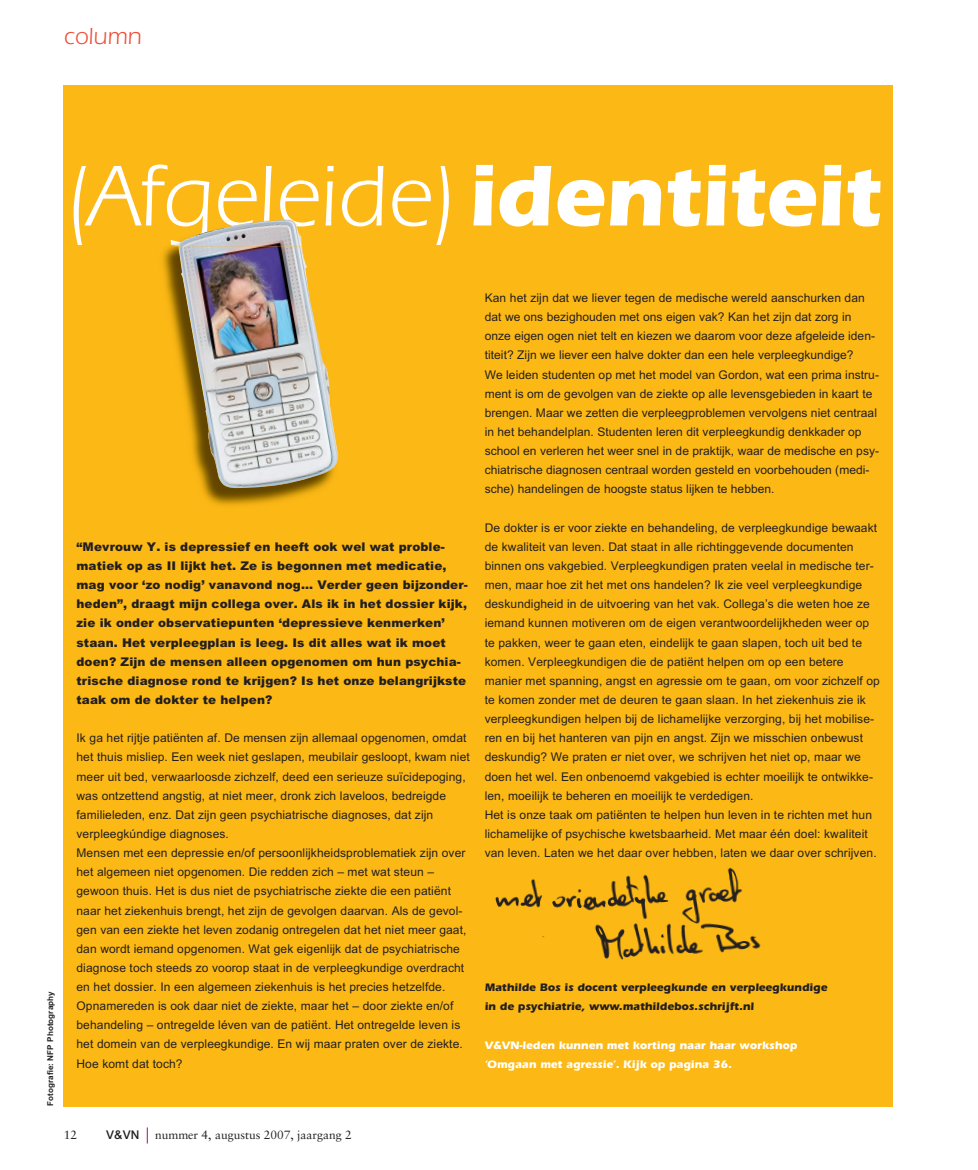
<style>
.page{position:relative;width:978px;height:1170px;background:#fff}
.page>*{position:absolute;margin:0;border:0;box-sizing:border-box;transform-origin:0 0}
.t1{font:89.25px "Itc Eras";color:#fff}
.t2{font:24px "Itc Eras";color:#ed4f39}
.t3{font:12px/19.2px "M Arial";letter-spacing:.01em;color:#231f20}
.t4{font:900 12px/19.2px "M Arial";letter-spacing:.01em;color:#231f20}
.t5{font:12px "Sabon";color:#231f20}
.t6{font:500 12px "M Arial";color:#231f20}
.t7{font:700 11.25px/19.2px "Itc Eras";color:#231f20}
.t8{font:700 11.25px/19.2px "Itc Eras";color:#fff}
.t9{font:700 8.1px "M Arial";letter-spacing:.01em;color:#231f20}
.s1{font-weight:700}
</style>
<div class="page">
<svg style="left:147px;top:1127px;width:1px;height:16px"></svg>
<div style="left:64px;top:85px;width:829px;height:1021px;background:#fcb814"></div>
<img style="left:495px;top:867px;width:266px;height:93px">
<img style="left:163px;top:246px;width:158px;height:260px">
<img style="left:302px;top:220px;width:30px;height:7px">
<img style="left:178px;top:246px;width:160px;height:242px">
<img style="left:179px;top:220px;width:123px;height:26px">
<h2 class="t2" style="left:64px;top:28px;width:79px">column</h2>
<h1 class="t1" style="left:64px;top:166px;width:818px">(Afgeleide) <span class="s1">identiteit</span></h1>
<p class="t9" style="left:47px;top:1106px;width:116px;rotate:-90deg">Fotografie: NFP Photography</p>
<p class="t4" style="left:77px;top:538px;width:393px">“Mevrouw Y. is depressief en heeft ook wel wat proble&shy;matiek op as II lijkt het. Ze is begonnen met medicatie, mag voor ‘zo nodig’ vanavond nog… Verder geen bijzonder&shy;heden”, draagt mijn collega over. Als ik in het dossier kijk, zie ik onder observatiepunten ‘depressieve kenmerken’ staan. Het verpleegplan is leeg. Is dit alles wat ik moet doen? Zijn de mensen alleen opgenomen om hun psychia&shy;trische diagnose rond te krijgen? Is het onze belangrijkste taak om de dokter te helpen?</p>
<p class="t3" style="left:77px;top:729px;width:395px">Ik ga het rijtje patiënten af. De mensen zijn allemaal opgenomen, omdat het thuis misliep. Een week niet geslapen, meubilair gesloopt, kwam niet meer uit bed, verwaarloosde zichzelf, deed een serieuze suïcidepoging, was ontzettend angstig, at niet meer, dronk zich laveloos, bedreigde familieleden, enz. Dat zijn geen psychiatrische diagnoses, dat zijn verpleegkúndige diagnoses.<br>Mensen met een depressie en/of persoonlijkheidsproblematiek zijn over het algemeen niet opgenomen. Die redden zich – met wat steun – gewoon thuis. Het is dus niet de psychiatrische ziekte die een patiënt naar het ziekenhuis brengt, het zijn de gevolgen daarvan. Als de gevol&shy;gen van een ziekte het leven zodanig ontregelen dat het niet meer gaat, dan wordt iemand opgenomen. Wat gek eigenlijk dat de psychiatrische diagnose toch steeds zo voorop staat in de verpleegkundige overdracht en het dossier. In een algemeen ziekenhuis is het precies hetzelfde.<br>Opnamereden is ook daar niet de ziekte, maar het – door ziekte en/of behandeling – ontregelde léven van de patiënt. Het ontregelde leven is het domein van de verpleegkundige. En wij maar praten over de ziekte.<br>Hoe komt dat toch?</p>
<p class="t5" style="left:64px;top:1129px;width:15px">12</p>
<p class="t6" style="left:106px;top:1130px;width:35px">V&amp;VN</p>
<p class="t5" style="left:155px;top:1129px;width:198px">nummer 4, augustus 2007, jaargang 2</p>
<p class="t3" style="left:485px;top:289px;width:396px">Kan het zijn dat we liever tegen de medische wereld aanschurken dan dat we ons bezighouden met ons eigen vak? Kan het zijn dat zorg in onze eigen ogen niet telt en kiezen we daarom voor deze afgeleide iden&shy;titeit? Zijn we liever een halve dokter dan een hele verpleegkundige?<br>We leiden studenten op met het model van Gordon, wat een prima instru&shy;ment is om de gevolgen van de ziekte op alle levensgebieden in kaart te brengen. Maar we zetten die verpleegproblemen vervolgens niet centraal in het behandelplan. Studenten leren dit verpleegkundig denkkader op school en verleren het weer snel in de praktijk, waar de medische en psy&shy;chiatrische diagnosen centraal worden gesteld en voor behouden (medi&shy;sche) handelingen de hoogste status lijken te hebben.</p>
<p class="t3" style="left:485px;top:519px;width:397px">De dokter is er voor ziekte en behandeling, de verpleegkundige bewaakt de kwaliteit van leven. Dat staat in alle richtinggevende documenten binnen ons vakgebied. Verpleegkundigen praten veelal in medische ter&shy;men, maar hoe zit het met ons handelen? Ik zie veel verpleegkundige deskundigheid in de uitvoering van het vak. Collega’s die weten hoe ze iemand kunnen motiveren om de eigen verantwoordelijkheden weer op te pakken, weer te gaan eten, eindelijk te gaan slapen, toch uit bed te komen. Verpleegkundigen die de patiënt helpen om op een betere manier met spanning, angst en agressie om te gaan, om voor zichzelf op te komen zonder met de deuren te gaan slaan. In het ziekenhuis zie ik verpleegkundigen helpen bij de lichamelijke verzorging, bij het mobilise&shy;ren en bij het hanteren van pijn en angst. Zijn we misschien onbewust deskundig? We praten er niet over, we schrijven het niet op, maar we doen het wel. Een onbenoemd vakgebied is echter moeilijk te ontwikke&shy;len, moeilijk te beheren en moeilijk te verdedigen.<br>Het is onze taak om patiënten te helpen hun leven in te richten met hun lichamelijke of psychische kwetsbaarheid. Met maar één doel: kwaliteit van leven. Laten we het daar over hebben, laten we daar over schrijven.</p>
<p class="t7" style="left:485px;top:979px;width:344px">Mathilde Bos is docent verpleegkunde en verpleegkundige in de psychiatrie, www.mathildebos.schrijft.nl</p>
<p class="t8" style="left:485px;top:1036px;width:314px">V&amp;VN-leden kunnen met korting naar haar workshop ‘Omgaan met agressie’. Kijk op pagina 36.</p>
</div>
